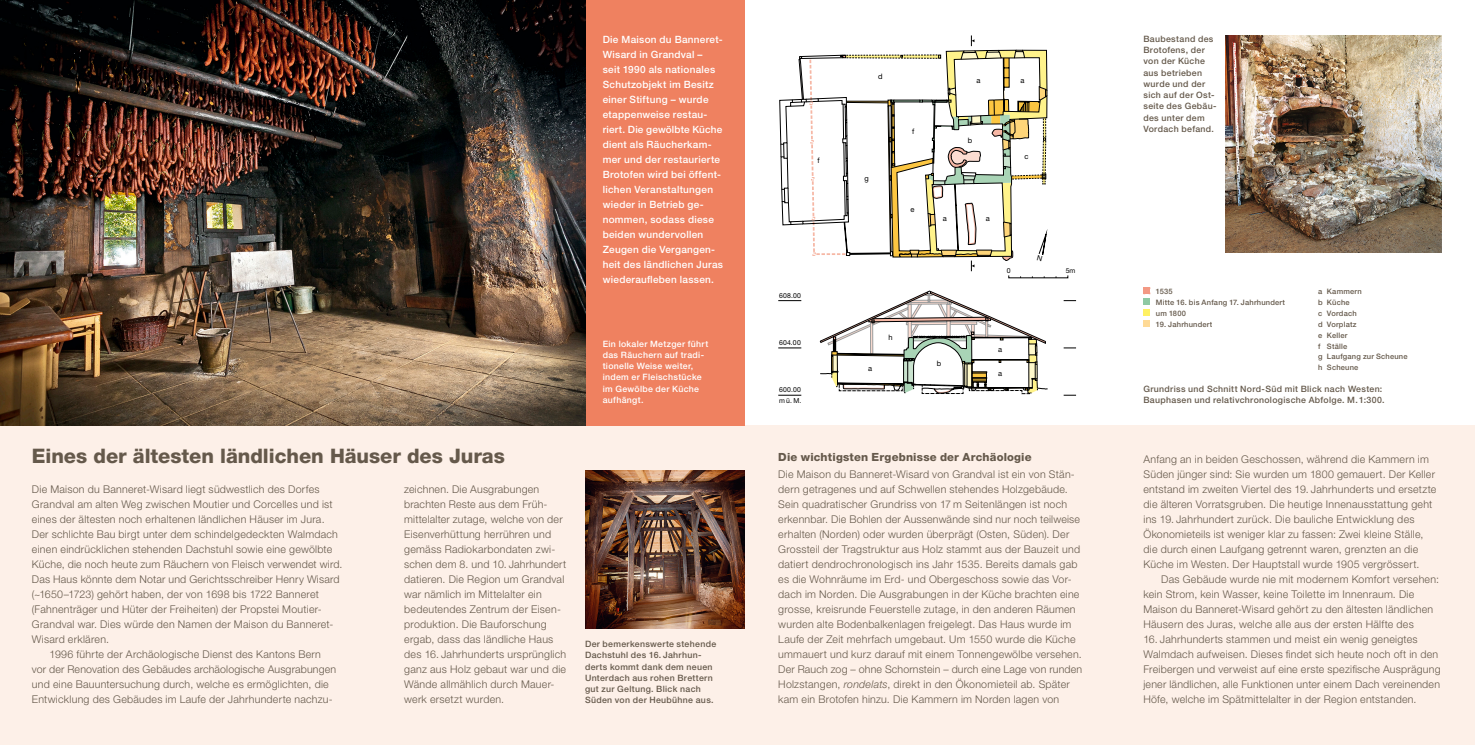
<style>
.page{position:relative;width:1475px;height:745px;background:#fff}
.page>*{position:absolute;margin:0;border:0;box-sizing:border-box;transform-origin:0 0}
._02_AD_Flyer_Hauptti{font:800 20px "Helvetica Neue LT Std";letter-spacing:-.005em;color:#65594b}
._04_AD_Flyer_Zwische{font:800 11.25px "Helvetica Neue LT Std";letter-spacing:.015em;color:#65594b}
._04_AD_Flyer_Grundte{font:300 10.62px/15px "Helvetica Neue LT Std";letter-spacing:.025em;color:#65594b}
._03_AD_Flyer_Lead_8{font:500 10px/15px "Helvetica Neue LT Std";letter-spacing:.025em;color:#fff}
._05_AD_Flyer_Legende{font:500 8.75px/11.2px "Helvetica Neue LT Std";letter-spacing:.035em;color:#65594b}
._05_AD_Flyer_Legende-2{font:500 8.75px/11.2px "Helvetica Neue LT Std";letter-spacing:.035em;color:#fff}
._05_AD_Flyer_Legende-3{font:500 7.5px "Helvetica Neue LT Std";letter-spacing:.025em;color:#65594b}
.t1{font:7.5px "Helvetica Neue LT Std";color:#000}
.t2{font:6.88px/10.2px "Helvetica Neue LT Std";letter-spacing:.03em;color:#000}
.s1{font-style:italic}
</style>
<div class="page">
<div style="left:0;top:425px;width:1474px;height:319px;background:#fdf0e8"></div>
<div style="left:585px;top:0;width:159px;height:425px;background:#ef8160"></div>
<img style="left:0;top:0;width:585px;height:425px">
<img style="left:585px;top:470px;width:159px;height:158px">
<img style="left:1225px;top:35px;width:215px;height:218px">
<svg style="left:819px;top:290px;width:228px;height:104px"></svg>
<svg style="left:778px;top:347px;width:23px;height:1px"></svg>
<svg style="left:1063px;top:347px;width:12px;height:1px"></svg>
<svg style="left:778px;top:300px;width:23px;height:1px"></svg>
<svg style="left:1063px;top:300px;width:12px;height:1px"></svg>
<svg style="left:778px;top:395px;width:23px;height:1px"></svg>
<svg style="left:1063px;top:395px;width:12px;height:1px"></svg>
<svg style="left:1143px;top:287px;width:7px;height:7px"></svg>
<div style="left:1143px;top:298px;width:7px;height:7px;background:#8fc9a3"></div>
<div style="left:1143px;top:309px;width:7px;height:6px;background:#fff164"></div>
<div style="left:1143px;top:319px;width:7px;height:7px;background:#feda96"></div>
<svg style="left:779px;top:35px;width:268px;height:242px"></svg>
<p class="_03_AD_Flyer_Lead_8" style="left:602px;top:31px;width:121px">Die Maison du Banneret-<br>Wisard in Grandval –</p>
<p class="_03_AD_Flyer_Lead_8" style="left:602px;top:61px;width:122px">seit 1990 als nationales<br>Schutzobjekt im Besitz einer Stiftung – wurde etappenweise restau&shy;riert. Die gewölbte Küche dient als Räucherkam&shy;mer und der restaurierte<br>Brotofen wird bei öffent&shy;lichen Veranstaltungen wieder in Betrieb ge&shy;nommen, sodass diese beiden wundervollen<br>Zeugen die Vergangen&shy;heit des ländlichen Juras wiederaufleben lassen.</p>
<p class="_02_AD_Flyer_Hauptti" style="left:32px;top:444px;width:474px">Eines der ältesten ländlichen Häuser des Juras</p>
<p class="_04_AD_Flyer_Grundte" style="left:32px;top:481px;width:312px">Die Maison du Banneret-Wisard liegt südwestlich des Dorfes Grandval am alten Weg zwischen Moutier und Corcelles und ist eines der ältesten noch erhaltenen ländlichen Häuser im Jura.<br>Der schlichte Bau birgt unter dem schindelgedeckten Walmdach einen eindrücklichen stehenden Dachstuhl sowie eine gewölbte Küche, die noch heute zum Räuchern von Fleisch verwendet wird.<br>Das Haus könnte dem Notar und Gerichtsschreiber Henry Wisard (~1650–1723) gehört haben, der von 1698 bis 1722 Banneret (Fahnenträger und Hüter der Freiheiten) der Propstei Moutier-Grandval war. Dies würde den Namen der Maison du Banneret-Wisard erklären.</p>
<p class="_04_AD_Flyer_Grundte" style="left:32px;top:646px;width:306px;text-indent:18px">1996 führte der Archäologische Dienst des Kantons Bern vor der Renovation des Gebäudes archäologische Ausgrabungen und eine Bauuntersuchung durch, welche es ermöglichten, die Entwicklung des Gebäudes im Laufe der Jahrhunderte nachzu-</p>
<p class="_04_AD_Flyer_Grundte" style="left:404px;top:481px;width:163px">zeichnen. Die Ausgrabungen brachten Reste aus dem Früh&shy;mittelalter zutage, welche von der<br>Eisenverhüttung herrühren und gemäss Radiokarbondaten zwi&shy;schen dem 8. und 10. Jahrhundert datieren. Die Region um Grandval war nämlich im Mittelalter ein bedeutendes Zentrum der Eisen&shy;produktion. Die Bauforschung ergab, dass das ländliche Haus des 16. Jahrhunderts ursprünglich ganz aus Holz gebaut war und die<br>Wände allmählich durch Mauer&shy;werk ersetzt wurden.</p>
<p class="_05_AD_Flyer_Legende-2" style="left:602px;top:337px;width:107px">Ein lokaler Metzger führt das Räuchern auf tradi&shy;tionelle Weise weiter, indem er Fleischstücke im Gewölbe der Küche aufhängt.</p>
<p class="_05_AD_Flyer_Legende" style="left:585px;top:637px;width:133px">Der bemerkenswerte stehende<br>Dachstuhl des 16. Jahrhun&shy;derts kommt dank dem neuen<br>Unterdach aus rohen Brettern gut zur Geltung. Blick nach<br>Süden von der Heubühne aus.</p>
<p class="t1" style="left:817px;top:156px;width:4px">f</p>
<p class="t2" style="left:778px;top:290px;width:23px">608.00</p>
<p class="t2" style="left:778px;top:337px;width:23px">604.00</p>
<p class="t2" style="left:778px;top:384px;width:24px">600.00 m ü. M.</p>
<p class="t1" style="left:878px;top:72px;width:6px">d</p>
<p class="t1" style="left:864px;top:173px;width:6px">g</p>
<p class="t1" style="left:912px;top:127px;width:4px">f</p>
<p class="t1" style="left:910px;top:205px;width:6px">e</p>
<p class="t1" style="left:976px;top:76px;width:6px">a</p>
<p class="t1" style="left:967px;top:135px;width:6px">b</p>
<p class="t1" style="left:1020px;top:76px;width:6px">a</p>
<p class="t1" style="left:1024px;top:151px;width:6px">c</p>
<p class="t1" style="left:942px;top:213px;width:6px">a</p>
<p class="t1" style="left:985px;top:213px;width:6px">a</p>
<p class="t2" style="left:1006px;top:265px;width:5px">0</p>
<p class="t2" style="left:1065px;top:265px;width:11px">5m</p>
<p class="t1" style="left:867px;top:364px;width:6px">a</p>
<p class="t1" style="left:888px;top:333px;width:6px">h</p>
<p class="t1" style="left:936px;top:359px;width:6px">b</p>
<p class="t1" style="left:998px;top:344px;width:6px">a</p>
<p class="t1" style="left:998px;top:369px;width:6px">a</p>
<p class="_04_AD_Flyer_Zwische" style="left:778px;top:449px;width:255px">Die wichtigsten Ergebnisse der Archäologie</p>
<p class="_04_AD_Flyer_Grundte" style="left:778px;top:466px;width:305px">Die Maison du Banneret-Wisard von Grandval ist ein von Stän&shy;dern getragenes und auf Schwellen stehendes Holzgebäude.<br>Sein quadratischer Grundriss von 17 m Seitenlängen ist noch erkennbar. Die Bohlen der Aussenwände sind nur noch teilweise erhalten (Norden) oder wurden überprägt (Osten, Süden). Der Grossteil der Tragstruktur aus Holz stammt aus der Bauzeit und datiert dendrochronologisch ins Jahr 1535. Bereits damals gab es die Wohnräume im Erd- und Obergeschoss sowie das Vor&shy;dach im Norden. Die Ausgrabungen in der Küche brachten eine grosse, kreisrunde Feuerstelle zutage, in den anderen Räumen wurden alte Bodenbalkenlagen freigelegt. Das Haus wurde im Laufe der Zeit mehrfach umgebaut. Um 1550 wurde die Küche ummauert und kurz darauf mit einem Tonnengewölbe versehen.<br>Der Rauch zog – ohne Schornstein – durch eine Lage von runden Holzstangen, <span class="s1">rondelats</span>, direkt in den Ökonomieteil ab. Später kam ein Brotofen hinzu. Die Kammern im Norden lagen von</p>
<p class="_05_AD_Flyer_Legende" style="left:1143px;top:33px;width:74px">Baubestand des<br>Brotofens, der von der Küche aus betrieben wurde und der sich auf der Ost&shy;seite des Gebäu&shy;des unter dem<br>Vordach befand.</p>
<p class="_05_AD_Flyer_Legende-3" style="left:1155px;top:287px;width:18px">1535</p>
<p class="_05_AD_Flyer_Legende-3" style="left:1155px;top:298px;width:131px">Mitte 16. bis Anfang 17. Jahrhundert</p>
<p class="_05_AD_Flyer_Legende-3" style="left:1155px;top:308px;width:32px">um 1800</p>
<p class="_05_AD_Flyer_Legende-3" style="left:1155px;top:319px;width:58px">19. Jahrhundert</p>
<p class="_05_AD_Flyer_Legende-3" style="left:1317px;top:287px;width:45px">a Kammern</p>
<p class="_05_AD_Flyer_Legende-3" style="left:1317px;top:298px;width:33px">b Küche</p>
<p class="_05_AD_Flyer_Legende-3" style="left:1317px;top:309px;width:40px">c Vordach</p>
<p class="_05_AD_Flyer_Legende-3" style="left:1317px;top:319px;width:40px">d Vorplatz</p>
<p class="_05_AD_Flyer_Legende-3" style="left:1317px;top:330px;width:31px">e Keller</p>
<p class="_05_AD_Flyer_Legende-3" style="left:1317px;top:341px;width:31px">f Ställe</p>
<p class="_05_AD_Flyer_Legende-3" style="left:1317px;top:352px;width:91px">g Laufgang zur Scheune</p>
<p class="_05_AD_Flyer_Legende-3" style="left:1317px;top:363px;width:42px">h Scheune</p>
<p class="_05_AD_Flyer_Legende" style="left:1143px;top:382px;width:242px">Grundriss und Schnitt Nord-Süd mit Blick nach Westen:<br>Bauphasen und relativchronologische Abfolge. M. 1:300.</p>
<p class="_04_AD_Flyer_Grundte" style="left:1143px;top:451px;width:294px">Anfang an in beiden Geschossen, während die Kammern im Süden jünger sind: Sie wurden um 1800 gemauert. Der Keller entstand im zweiten Viertel des 19. Jahrhunderts und ersetzte die älteren Vorratsgruben. Die heutige Innenausstattung geht ins 19. Jahrhundert zurück. Die bauliche Entwicklung des Ökonomieteils ist weniger klar zu fassen: Zwei kleine Ställe, die durch einen Laufgang getrennt waren, grenzten an die Küche im Westen. Der Hauptstall wurde 1905 vergrössert.</p>
<p class="_04_AD_Flyer_Grundte" style="left:1143px;top:571px;width:297px;text-indent:18px">Das Gebäude wurde nie mit modernem Komfort versehen: kein Strom, kein Wasser, keine Toilette im Innenraum. Die Maison du Banneret-Wisard gehört zu den ältesten ländlichen Häusern des Juras, welche alle aus der ersten Hälfte des</p>
<p class="_04_AD_Flyer_Grundte" style="left:1143px;top:631px;width:299px">16. Jahrhunderts stammen und meist ein wenig geneigtes Walmdach aufweisen. Dieses findet sich heute noch oft in den Freibergen und verweist auf eine erste spezifische Ausprägung jener ländlichen, alle Funktionen unter einem Dach vereinenden Höfe, welche im Spätmittelalter in der Region entstanden.</p>
</div>
